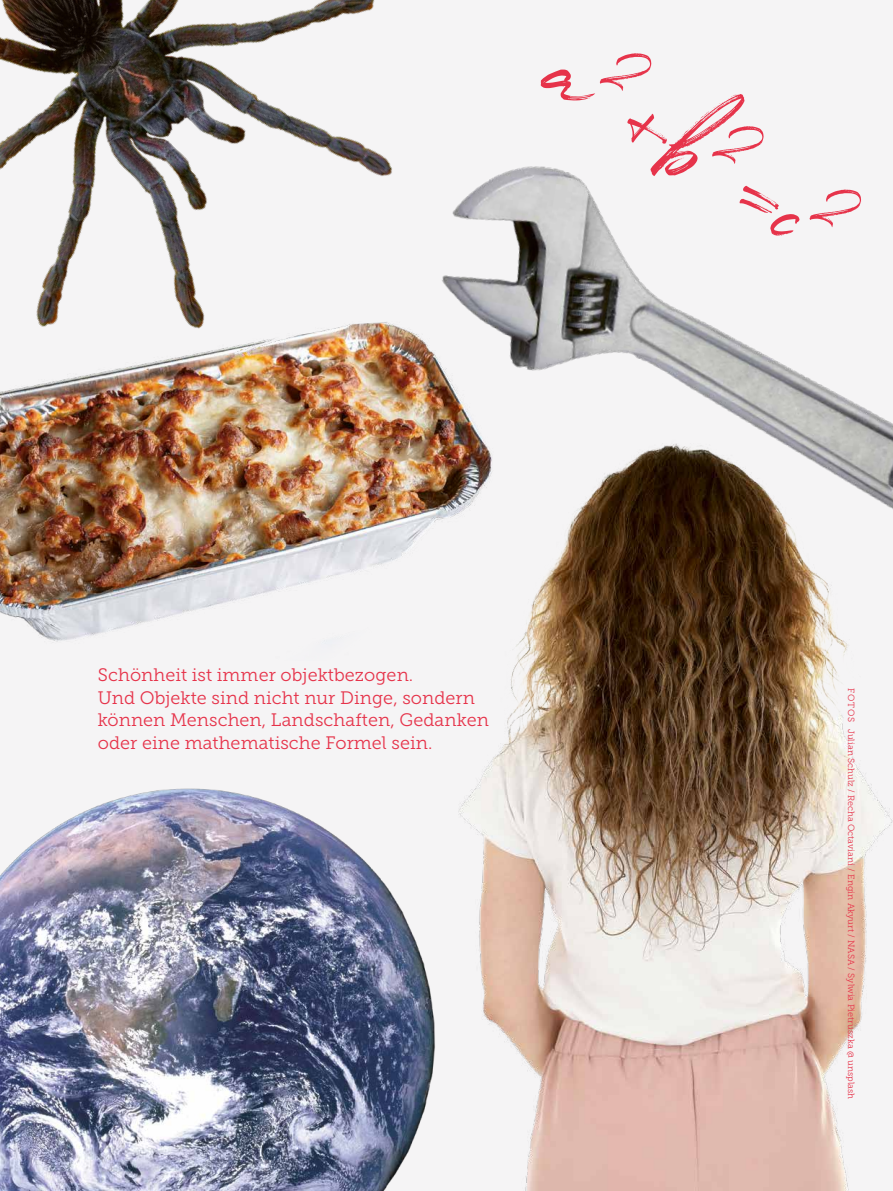
<style>
.page{position:relative;width:893px;height:1191px;background:#f5f4f5}
.page>*{position:absolute;margin:0;border:0;box-sizing:border-box;transform-origin:0 0}
.t1{font:120px "Northwell";color:#e6334a}
.t2{font:18px/22.5px "Museo Slab 300";letter-spacing:.005em;color:#e6334a}
.t3{font:9px "Museo Slab 300";color:#e6334a}
</style>
<div class="page">
<img style="left:0;top:788px;width:414px;height:403px">
<img style="left:0;top:0;width:375px;height:300px">
<img style="left:0;top:300px;width:316px;height:342px">
<img style="left:316px;top:43px;width:529px;height:598px">
<img style="left:414px;top:398px;width:479px;height:793px">
<h1 class="t1" style="left:607px;top:-6px;width:327px;rotate:33deg">a<sup>2</sup>+b<sup>2</sup>=c<sup>2</sup></h1>
<p class="t2" style="left:98px;top:664px;width:393px">Schönheit ist immer objektbezogen.<br>Und Objekte sind nicht nur Dinge, sondern können Menschen, Landschaften, Gedanken oder eine mathematische Formel sein.</p>
<p class="t3" style="left:856px;top:687px;width:413px;rotate:90deg">FOTOS Julian Schulz / Recha Octaviani / Engin Akyurt / NASA / Sylwia Pietruszka @ unsplash</p>
</div>
